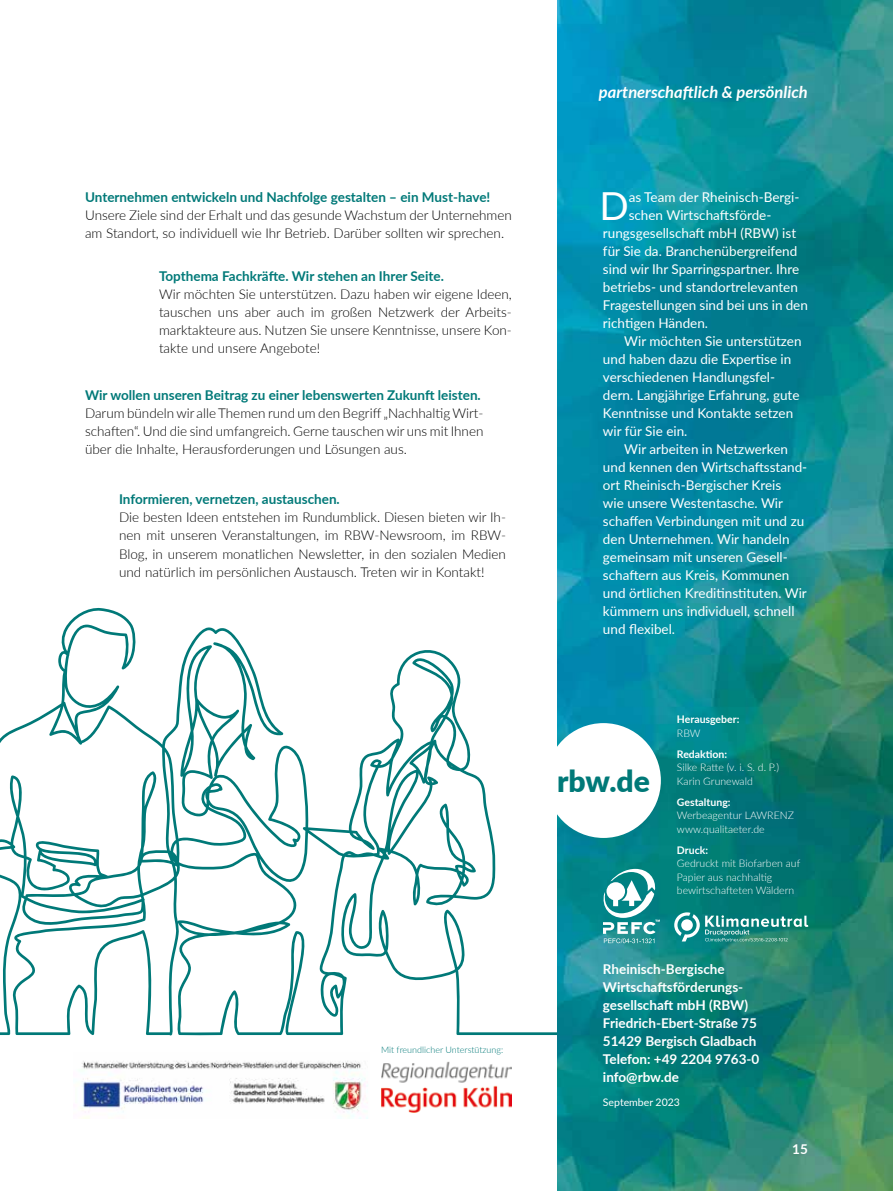
<style>
.page{position:relative;width:893px;height:1191px;background:#fff}
.page>*{position:absolute;margin:0;border:0;box-sizing:border-box;transform-origin:0 0}
.t1{font:38.55px "Lato";color:#fff}
.t2{font:900 30px "Lato";color:#007978}
.t3{font:italic 700 16.5px "Lato";color:#fff}
.t4{font:300 13.5px/18px "Lato";color:#000;text-align:justify}
.t5{font:13.5px "Lato";color:#fff}
.t6{font:700 13.5px "Lato";color:#007978}
.t7{font:700 13.5px/18px "Lato";color:#fff}
.t8{font:300 10.5px/13.5px "Lato";color:#fff}
.t9{font:700 10.5px "Lato";color:#fff}
.t10{font:10.5px "Lato";color:#fff}
.t11{font:300 9px "Lato";color:#007978}
</style>
<div class="page">
<svg style="left:0;top:607px;width:557px;height:428px"></svg>
<img style="left:557px;top:0;width:336px;height:1191px">
<div style="left:546px;top:723px;width:115px;height:115px;background:#fff;border-radius:50%"></div>
<svg style="left:674px;top:912px;width:134px;height:29px;background:#449d96"></svg>
<svg style="left:601px;top:869px;width:59px;height:74px"></svg>
<img style="left:381px;top:1061px;width:131px;height:51px">
<img style="left:80px;top:1061px;width:288px;height:57px">
<p class="t6" style="left:85px;top:187px;width:407px">Unternehmen entwickeln und Nachfolge gestalten – ein Must-have!</p>
<p class="t4" style="left:85px;top:206px;width:428px">Unsere Ziele sind der Erhalt und das gesunde Wachstum der Unternehmen am Standort, so individuell wie Ihr Betrieb. Darüber sollten wir sprechen.</p>
<p class="t6" style="left:159px;top:266px;width:286px">Topthema Fachkräfte. Wir stehen an Ihrer Seite.</p>
<p class="t4" style="left:159px;top:285px;width:354px">Wir möchten Sie unterstützen. Dazu haben wir eigene Ideen, tauschen uns aber auch im großen Netzwerk der Arbeits&shy;marktakteure aus. Nutzen Sie unsere Kenntnisse, unsere Kon&shy;takte und unsere Angebote!</p>
<p class="t6" style="left:85px;top:385px;width:397px">Wir wollen unseren Beitrag zu einer lebenswerten Zukunft leisten.</p>
<p class="t4" style="left:85px;top:404px;width:400px">Darum bündeln wir alle Themen rund um den Begriff „Nachhaltig Wirt&shy;schaften“. Und die sind umfangreich. Gerne tauschen wir uns mit Ihnen über die Inhalte, Herausforderungen und Lösungen aus.</p>
<p class="t6" style="left:119px;top:489px;width:222px">Informieren, vernetzen, austauschen.</p>
<p class="t4" style="left:119px;top:508px;width:388px">Die besten Ideen entstehen im Rundumblick. Diesen bieten wir Ih&shy;nen mit unseren Veranstaltungen, im RBW-Newsroom, im RBW-Blog, in unserem monatlichen Newsletter, in den sozialen Medien und natürlich im persönlichen Austausch. Treten wir in Kontakt!</p>
<p class="t11" style="left:381px;top:1043px;width:124px">Mit freundlicher Unterstützung:</p>
<p class="t3" style="left:599px;top:80px;width:210px">partnerschaftlich &amp; persönlich</p>
<h1 class="t1" style="left:599px;top:178px;width:31px">D</h1>
<p class="t5" style="left:629px;top:187px;width:172px">as Team der Rheinisch-Bergi-</p>
<p class="t5" style="left:629px;top:205px;width:144px">schen Wirtschaftsförde-</p>
<p class="t5" style="left:603px;top:223px;width:195px">rungsgesellschaft mbH (RBW) ist</p>
<p class="t5" style="left:603px;top:241px;width:196px">für Sie da. Branchenübergreifend</p>
<p class="t5" style="left:603px;top:259px;width:198px">sind wir Ihr Sparringspartner. Ihre</p>
<p class="t5" style="left:603px;top:277px;width:196px">betriebs- und standortrelevanten</p>
<p class="t5" style="left:603px;top:295px;width:206px">Fragestellungen sind bei uns in den</p>
<p class="t5" style="left:603px;top:313px;width:107px">richtigen Händen.</p>
<p class="t5" style="left:624px;top:331px;width:179px">Wir möchten Sie unterstützen</p>
<p class="t5" style="left:603px;top:349px;width:190px">und haben dazu die Expertise in</p>
<p class="t5" style="left:603px;top:367px;width:174px">verschiedenen Handlungsfel-</p>
<p class="t5" style="left:603px;top:385px;width:198px">dern. Langjährige Erfahrung, gute</p>
<p class="t5" style="left:603px;top:403px;width:192px">Kenntnisse und Kontakte setzen</p>
<p class="t5" style="left:603px;top:421px;width:86px">wir für Sie ein.</p>
<p class="t5" style="left:624px;top:439px;width:165px">Wir arbeiten in Netzwerken</p>
<p class="t5" style="left:603px;top:457px;width:206px">und kennen den Wirtschaftsstand-</p>
<p class="t5" style="left:603px;top:475px;width:180px">ort Rheinisch-Bergischer Kreis</p>
<p class="t5" style="left:603px;top:493px;width:182px">wie unsere Westentasche. Wir</p>
<p class="t5" style="left:603px;top:511px;width:203px">schaffen Verbindungen mit und zu</p>
<p class="t5" style="left:603px;top:529px;width:188px">den Unternehmen. Wir handeln</p>
<p class="t5" style="left:603px;top:547px;width:186px">gemeinsam mit unseren Gesell-</p>
<p class="t5" style="left:603px;top:565px;width:188px">schaftern aus Kreis, Kommunen</p>
<p class="t5" style="left:603px;top:583px;width:205px">und örtlichen Kreditinstituten. Wir</p>
<p class="t5" style="left:603px;top:601px;width:193px">kümmern uns individuell, schnell</p>
<p class="t5" style="left:603px;top:619px;width:74px">und flexibel.</p>
<h2 class="t2" style="left:557px;top:758px;width:94px">rbw.de</h2>
<p class="t9" style="left:677px;top:711px;width:64px">Herausgeber:</p>
<p class="t8" style="left:677px;top:725px;width:25px">RBW</p>
<p class="t9" style="left:677px;top:746px;width:52px">Redaktion:</p>
<p class="t8" style="left:677px;top:760px;width:104px">Silke Ratte (v. i. S. d. P.)<br>Karin Grunewald</p>
<p class="t9" style="left:677px;top:794px;width:55px">Gestaltung:</p>
<p class="t8" style="left:677px;top:808px;width:118px">Werbeagentur LAWRENZ www.qualitaeter.de</p>
<p class="t9" style="left:677px;top:842px;width:33px">Druck:</p>
<p class="t8" style="left:677px;top:856px;width:125px">Gedruckt mit Biofarben auf<br>Papier aus nachhaltig bewirtschafteten Wäldern</p>
<p class="t7" style="left:603px;top:959px;width:158px">Rheinisch-Bergische<br>Wirtschaftsförderungs&shy;gesellschaft mbH (RBW)<br>Friedrich-Ebert-Straße 75<br>51429 Bergisch Gladbach<br>Telefon: +49 2204 9763-0 info@rbw.de</p>
<p class="t10" style="left:603px;top:1094px;width:79px">September 2023</p>
<p class="t7" style="left:792px;top:1139px;width:17px">15</p>
</div>
